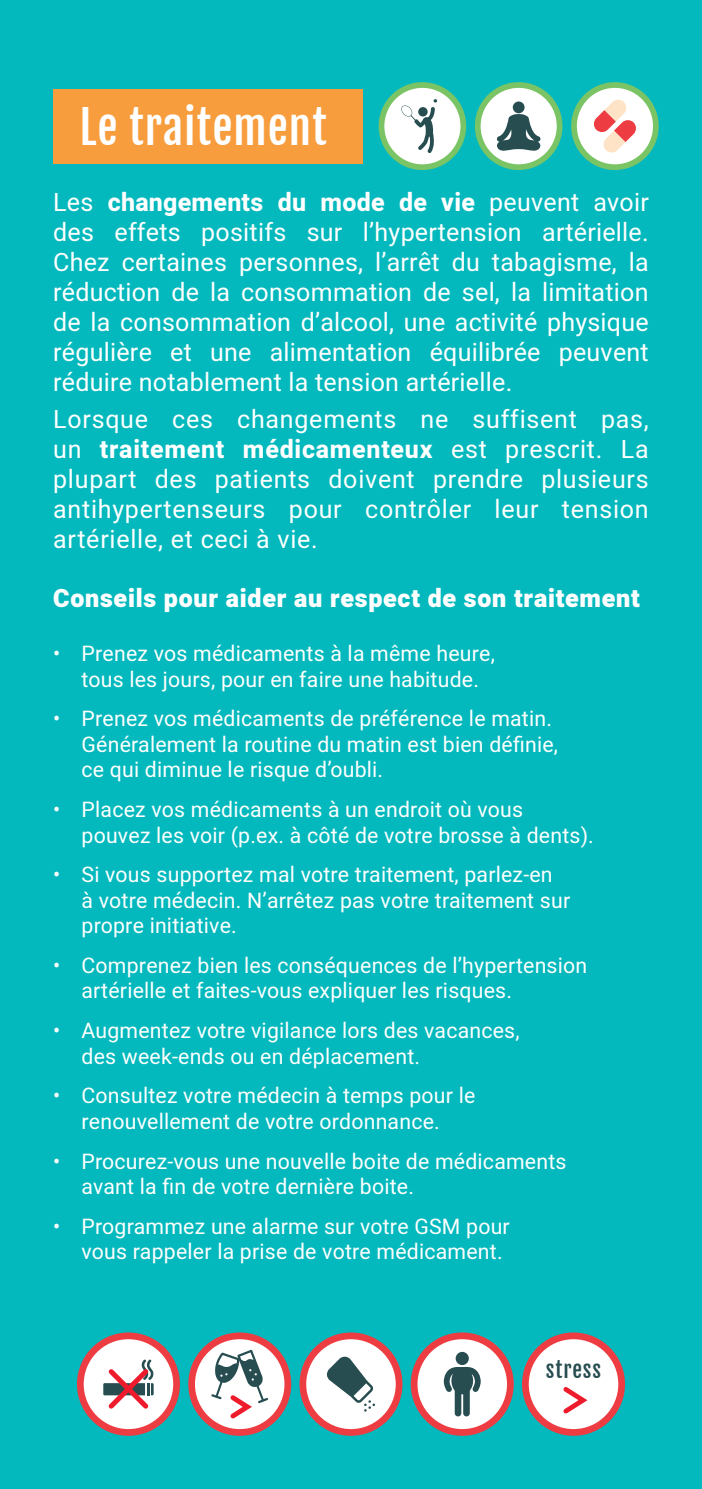
<style>
.page{position:relative;width:702px;height:1489px;background:#fff}
.page>*{position:absolute;margin:0;border:0;box-sizing:border-box;transform-origin:0 0}
.t1{font:45px "Fjalla One";letter-spacing:.02em;color:#fff}
.t2{font:25px/30px "Heebo";letter-spacing:.03em;color:#fff;text-align:justify}
.t3{font:900 25px "Heebo";letter-spacing:.03em;color:#fff}
.t4{font:21.25px/25.5px "Heebo";letter-spacing:.01em;color:#fff}
.t5{font:21.25px "Fjalla One";letter-spacing:.04em;color:#274d51}
.s1{font-weight:800}
</style>
<div class="page">
<div style="left:0;top:0;width:702px;height:1488px;background:#03b9bd"></div>
<div style="left:53px;top:89px;width:310px;height:74px;background:#f89d3d"></div>
<svg style="left:574px;top:85px;width:81px;height:82px;background:#ecf6e9"></svg>
<div style="left:571px;top:82px;width:87px;height:88px;border:6px solid #7bc465;border-radius:50%"></div>
<svg style="left:593px;top:99px;width:43px;height:54px;background:#fac7c2"></svg>
<svg style="left:381px;top:85px;width:82px;height:82px;background:#ecf6e9"></svg>
<div style="left:378px;top:82px;width:88px;height:88px;border:6px solid #7bc465;border-radius:50%"></div>
<svg style="left:400px;top:99px;width:37px;height:55px;background:#ced7d7"></svg>
<div style="left:477px;top:85px;width:82px;height:82px;background:#fff;border-radius:50%"></div>
<div style="left:475px;top:82px;width:87px;height:88px;border:6px solid #7bc465;border-radius:50%"></div>
<svg style="left:497px;top:114px;width:43px;height:37px"></svg>
<div style="left:512px;top:101px;width:12px;height:12px;background:#274d51;border-radius:50%"></div>
<svg style="left:191px;top:1335px;width:97px;height:97px;background:#fbd5d6"></svg>
<div style="left:188px;top:1332px;width:103px;height:103px;border:7px solid #ed3d42;border-radius:50%"></div>
<svg style="left:211px;top:1349px;width:57px;height:73px;background:#cccacc"></svg>
<svg style="left:303px;top:1335px;width:96px;height:97px;background:#fce5e5"></svg>
<div style="left:299px;top:1332px;width:103px;height:103px;border:7px solid #ed3d42;border-radius:50%"></div>
<svg style="left:327px;top:1356px;width:48px;height:55px;background:#a8b7b9"></svg>
<div style="left:414px;top:1335px;width:96px;height:97px;background:#fff;border-radius:50%"></div>
<div style="left:411px;top:1332px;width:102px;height:103px;border:7px solid #ed3d42;border-radius:50%"></div>
<div style="left:455px;top:1351px;width:14px;height:13px;background:#274d51;border-radius:50%"></div>
<svg style="left:443px;top:1363px;width:38px;height:53px"></svg>
<div style="left:525px;top:1335px;width:96px;height:97px;background:#fff;border-radius:50%"></div>
<div style="left:522px;top:1332px;width:103px;height:103px;border:7px solid #ed3d42;border-radius:50%"></div>
<svg style="left:563px;top:1387px;width:25px;height:27px"></svg>
<svg style="left:80px;top:1335px;width:96px;height:97px;background:#fce4e5"></svg>
<div style="left:77px;top:1332px;width:103px;height:103px;border:7px solid #ed3d42;border-radius:50%"></div>
<svg style="left:103px;top:1359px;width:51px;height:54px;background:#d2b2b6"></svg>
<h1 class="t1" style="left:79px;top:100px;width:249px">Le traitement</h1>
<p class="t2" style="left:53px;top:187px;width:597px">Les <span class="s1">changements du mode de vie</span> peuvent avoir des effets positifs sur l’hypertension artérielle.<br>Chez certaines personnes, l’arrêt du tabagisme, la réduction de la consommation de sel, la limitation de la consommation d’alcool, une activité physique régulière et une alimentation équilibrée peuvent réduire notablement la tension artérielle.</p>
<p class="t2" style="left:53px;top:404px;width:597px">Lorsque ces changements ne suffisent pas, un <span class="s1">traitement médicamenteux</span> est prescrit. La plupart des patients doivent prendre plusieurs antihypertenseurs pour contrôler leur tension artérielle, et ceci à vie.</p>
<p class="t3" style="left:53px;top:580px;width:588px">Conseils pour aider au respect de son traitement</p>
<p class="t4" style="left:53px;top:640px;width:443px;text-align:center">• Prenez vos médicaments à la même heure, tous les jours, pour en faire une habitude.</p>
<p class="t4" style="left:81px;top:706px;width:478px;text-indent:-28px">• Prenez vos médicaments de préférence le matin.<br>Généralement la routine du matin est bien définie, ce qui diminue le risque d’oubli.</p>
<p class="t4" style="left:81px;top:796px;width:514px;text-indent:-28px">• Placez vos médicaments à un endroit où vous pouvez les voir (p.ex. à côté de votre brosse à dents).</p>
<p class="t4" style="left:81px;top:861px;width:490px;text-indent:-28px">• Si vous supportez mal votre traitement, parlez-en<br>à votre médecin. N’arrêtez pas votre traitement sur propre initiative.</p>
<p class="t4" style="left:81px;top:952px;width:507px;text-indent:-28px">• Comprenez bien les conséquences de l’hypertension artérielle et faites-vous expliquer les risques.</p>
<p class="t4" style="left:81px;top:1017px;width:439px;text-indent:-28px">• Augmentez votre vigilance lors des vacances, des week-ends ou en déplacement.</p>
<p class="t4" style="left:53px;top:1082px;width:424px;text-align:center">• Consultez votre médecin à temps pour le renouvellement de votre ordonnance.</p>
<p class="t4" style="left:81px;top:1148px;width:486px;text-indent:-28px">• Procurez-vous une nouvelle boite de médicaments avant la fin de votre dernière boite.</p>
<p class="t4" style="left:81px;top:1213px;width:430px;text-indent:-28px">• Programmez une alarme sur votre GSM pour vous rappeler la prise de votre médicament.</p>
<p class="t5" style="left:546px;top:1356px;width:57px">stress</p>
</div>
